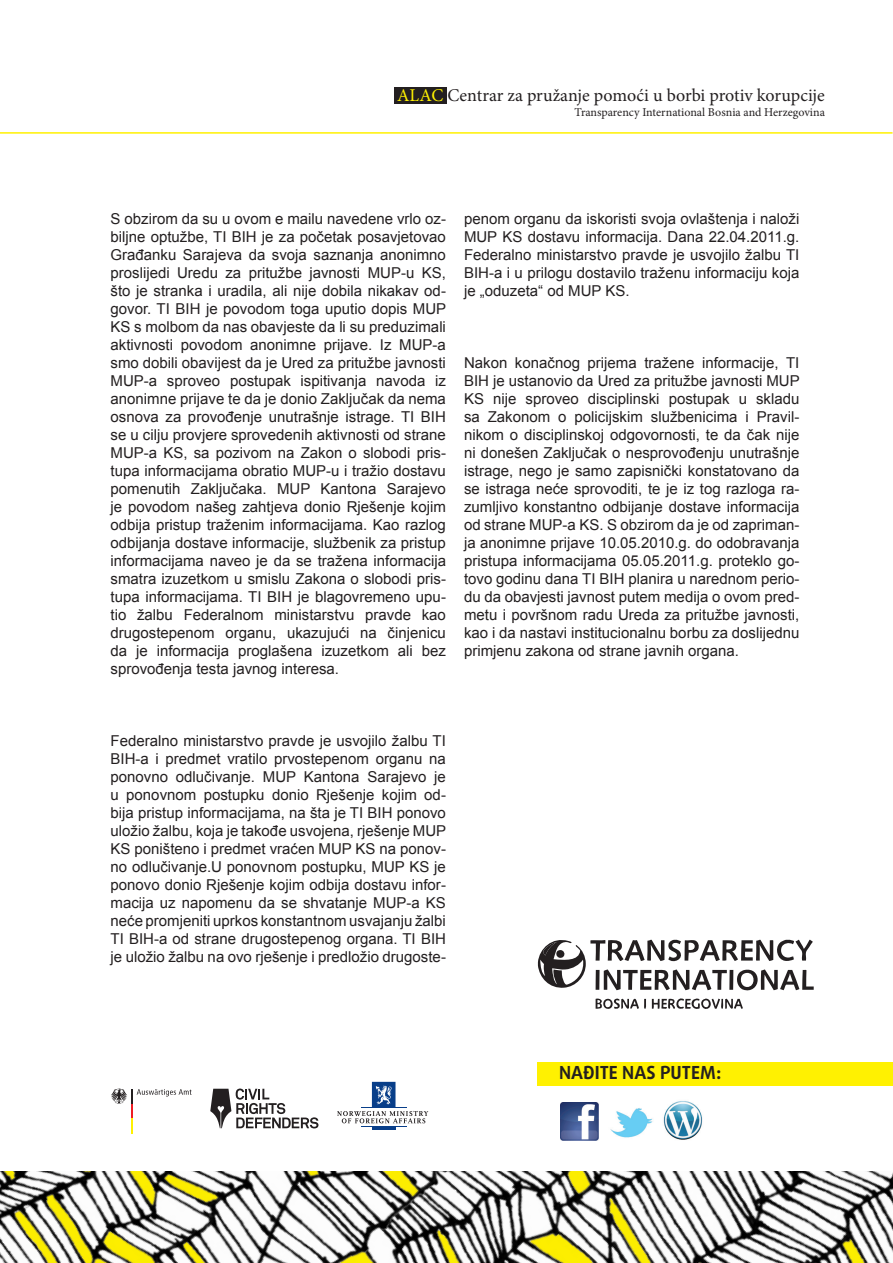
<style>
.page{position:relative;width:893px;height:1263px;background:#fff}
.page>*{position:absolute;margin:0;border:0;box-sizing:border-box;transform-origin:0 0}
.t1{font:18px "Minion Pro";color:#231f20}
.t2{font:700 18px "Daxline Pro";color:#231f20}
.t3{font:15px/18px "Arial";color:#231f20;text-align:justify}
.t4{font:12px "Minion Pro";color:#231f20}
.s1{color:#fff101}
</style>
<div class="page">
<div style="left:538px;top:1062px;width:355px;height:24px;background:#fff101"></div>
<img style="left:0;top:1171px;width:893px;height:92px">
<hr style="left:0;top:132px;width:892px;height:2px;background:#fff101">
<svg style="left:538px;top:940px;width:276px;height:69px"></svg>
<svg style="left:111px;top:1088px;width:81px;height:45px"></svg>
<svg style="left:210px;top:1088px;width:108px;height:40px"></svg>
<svg style="left:337px;top:1111px;width:91px;height:12px"></svg>
<hr style="left:361px;top:1126px;width:46px;height:1px;background:#083e89">
<hr style="left:372px;top:1126px;width:24px;height:3px;background:#083e89">
<hr style="left:361px;top:1107px;width:46px;height:1px;background:#083e89">
<div style="left:372px;top:1082px;width:23px;height:26px;background:#083e89"></div>
<svg style="left:376px;top:1085px;width:16px;height:19px"></svg>
<img style="left:560px;top:1103px;width:38px;height:37px">
<img style="left:610px;top:1108px;width:43px;height:30px">
<img style="left:663px;top:1101px;width:40px;height:39px">
<div style="left:394px;top:87px;width:52px;height:16px;background:#231f20"></div>
<p class="t1" style="left:397px;top:83px;width:429px"><span class="s1">ALAC</span> Centrar za pružanje pomoći u borbi protiv korupcije</p>
<p class="t4" style="left:575px;top:104px;width:252px">Transparency International Bosnia and Herzegovina</p>
<p class="t3" style="left:111px;top:209px;width:337px">S obzirom da su u ovom e mailu navedene vrlo oz&shy;biljne optužbe, TI BIH je za početak posavjetovao Građanku Sarajeva da svoja saznanja anonimno proslijedi Uredu za pritužbe javnosti MUP-u KS, što je stranka i uradila, ali nije dobila nikakav od&shy;govor. TI BIH je povodom toga uputio dopis MUP KS s molbom da nas obavjeste da li su preduzimali aktivnosti povodom anonimne prijave. Iz MUP-a smo dobili obavijest da je Ured za pritužbe javnosti MUP-a sproveo postupak ispitivanja navoda iz anonimne prijave te da je donio Zaključak da nema osnova za provođenje unutrašnje istrage. TI BIH se u cilju provjere sprovedenih aktivnosti od strane MUP-a KS, sa pozivom na Zakon o slobodi pris&shy;tupa informacijama obratio MUP-u i tražio dostavu pomenutih Zaključaka. MUP Kantona Sarajevo je povodom našeg zahtjeva donio Rješenje kojim odbija pristup traženim informacijama. Kao razlog odbijanja dostave informacije, službenik za pristup informacijama naveo je da se tražena informacija smatra izuzetkom u smislu Zakona o slobodi pris&shy;tupa informacijama. TI BIH je blagovremeno upu&shy;tio žalbu Federalnom ministarstvu pravde kao drugostepenom organu, ukazujući na činjenicu da je informacija proglašena izuzetkom ali bez sprovođenja testa javnog interesa.</p>
<p class="t3" style="left:464px;top:209px;width:337px">penom organu da iskoristi svoja ovlaštenja i naloži MUP KS dostavu informacija. Dana 22.04.2011.g.<br>Federalno ministarstvo pravde je usvojilo žalbu TI BIH-a i u prilogu dostavilo traženu informaciju koja je „oduzeta“ od MUP KS.</p>
<p class="t3" style="left:464px;top:353px;width:337px">Nakon konačnog prijema tražene informacije, TI BIH je ustanovio da Ured za pritužbe javnosti MUP KS nije sproveo disciplinski postupak u skladu sa Zakonom o policijskim službenicima i Pravil&shy;nikom o disciplinskoj odgovornosti, te da čak nije ni donešen Zaključak o nesprovođenju unutrašnje istrage, nego je samo zapisnički konstatovano da se istraga neće sprovoditi, te je iz tog razloga ra&shy;zumljivo konstantno odbijanje dostave informacija od strane MUP-a KS. S obzirom da je od zapriman&shy;ja anonimne prijave 10.05.2010.g. do odobravanja pristupa informacijama 05.05.2011.g. proteklo go&shy;tovo godinu dana TI BIH planira u narednom perio&shy;du da obavjesti javnost putem medija o ovom pred&shy;metu i površnom radu Ureda za pritužbe javnosti, kao i da nastavi institucionalnu borbu za doslijednu primjenu zakona od strane javnih organa.</p>
<p class="t3" style="left:111px;top:731px;width:337px">Federalno ministarstvo pravde je usvojilo žalbu TI BIH-a i predmet vratilo prvostepenom organu na ponovno odlučivanje. MUP Kantona Sarajevo je u ponovnom postupku donio Rješenje kojim od&shy;bija pristup informacijama, na šta je TI BIH ponovo uložio žalbu, koja je takođe usvojena, rješenje MUP KS poništeno i predmet vraćen MUP KS na ponov&shy;no odlučivanje.U ponovnom postupku, MUP KS je ponovo donio Rješenje kojim odbija dostavu infor&shy;macija uz napomenu da se shvatanje MUP-a KS neće promjeniti uprkos konstantnom usvajanju žalbi TI BIH-a od strane drugostepenog organa. TI BIH je uložio žalbu na ovo rješenje i predložio drugoste-</p>
<p class="t2" style="left:559px;top:1061px;width:164px">NAĐITE NAS PUTEM:</p>
</div>
